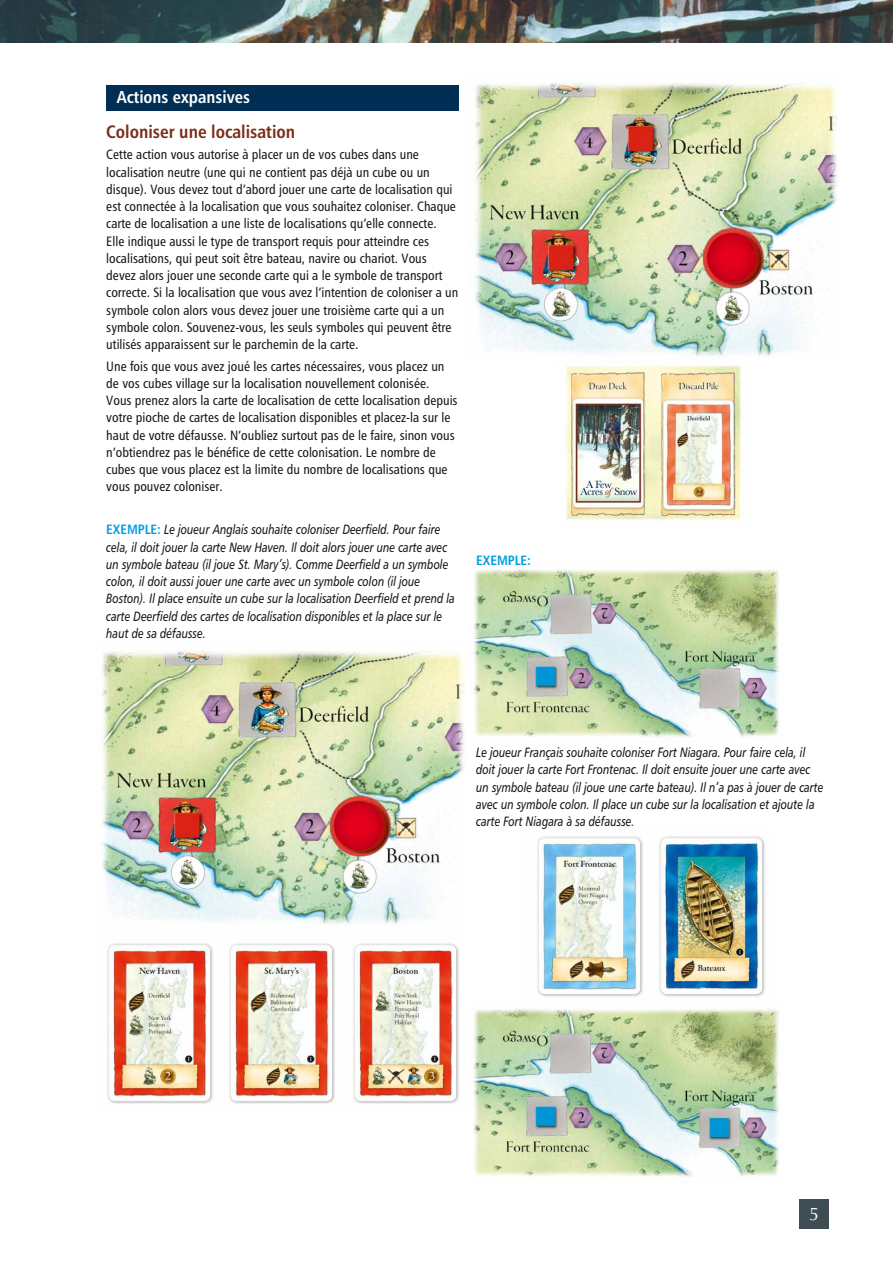
<style>
.page{position:relative;width:893px;height:1263px;background:#fff}
.page>*{position:absolute;margin:0;border:0;box-sizing:border-box;transform-origin:0 0}
.t1{font:18px "Humanist 777 BT Bold Condensed B";color:#7b2f18}
.t2{font:18px "Optima LT";color:#fff}
.t3{font:17.25px "Humanist 777 BT Bold Condensed B";color:#fff}
.t4{font:13.5px/17.2px "Humanist 777 BT Roman Condensed B";color:#181716}
.t5{font:13.5px/17.2px "Humanist 777 BT Italic B";color:#181716;scale:.8 1}
.t6{font:13.5px "Humanist 777 BT Bold Condensed B";color:#009ee3}
.s1{font-family:"Humanist 777 BT Bold Condensed B";color:#009ee3}
</style>
<div class="page">
<div style="left:799px;top:1199px;width:30px;height:30px;background:#3e4d54"></div>
<img style="left:102px;top:650px;width:363px;height:275px">
<img style="left:107px;top:943px;width:106px;height:161px">
<img style="left:229px;top:943px;width:106px;height:161px">
<img style="left:353px;top:943px;width:106px;height:161px">
<img style="left:537px;top:836px;width:106px;height:161px">
<img style="left:659px;top:836px;width:106px;height:161px">
<img style="left:475px;top:82px;width:363px;height:275px">
<img style="left:474px;top:569px;width:305px;height:169px">
<img style="left:473px;top:1009px;width:306px;height:169px">
<img style="left:565px;top:365px;width:182px;height:155px">
<div style="left:106px;top:85px;width:353px;height:26px;background:#002e54"></div>
<img style="left:0;top:0;width:893px;height:43px">
<p class="t3" style="left:117px;top:86px;width:135px">Actions expansives</p>
<h1 class="t1" style="left:106px;top:120px;width:190px">Coloniser une localisation</h1>
<p class="t4" style="left:106px;top:146px;width:354px">Cette action vous autorise à placer un de vos cubes dans une localisation neutre (une qui ne contient pas déjà un cube ou un disque). Vous devez tout d’abord jouer une carte de localisation qui est connectée à la localisation que vous souhaitez coloniser. Chaque carte de localisation a une liste de localisations qu’elle connecte.<br>Elle indique aussi le type de transport requis pour atteindre ces localisations, qui peut soit être bateau, navire ou chariot. Vous devez alors jouer une seconde carte qui a le symbole de transport correcte. Si la localisation que vous avez l’intention de coloniser a un symbole colon alors vous devez jouer une troisième carte qui a un symbole colon. Souvenez-vous, les seuls symboles qui peuvent être utilisés apparaissent sur le parchemin de la carte.</p>
<p class="t4" style="left:106px;top:357px;width:353px">Une fois que vous avez joué les cartes nécessaires, vous placez un de vos cubes village sur la localisation nouvellement colonisée.<br>Vous prenez alors la carte de localisation de cette localisation depuis votre pioche de cartes de localisation disponibles et placez-la sur le haut de votre défausse. N’oubliez surtout pas de le faire, sinon vous n’obtiendrez pas le bénéfice de cette colonisation. Le nombre de cubes que vous placez est la limite du nombre de localisations que vous pouvez coloniser.</p>
<p class="t6" style="left:106px;top:521px;width:23px">Exemple</p>
<p class="t5" style="left:106px;top:521px;width:437px;text-indent:51px"><span class="s1">:</span> Le joueur Anglais souhaite coloniser Deerfield. Pour faire cela, il doit jouer la carte New Haven. Il doit alors jouer une carte avec un symbole bateau (il joue St. Mary’s). Comme Deerfield a un symbole colon, il doit aussi jouer une carte avec un symbole colon (il joue Boston). Il place ensuite un cube sur la localisation Deerfield et prend la carte Deerfield des cartes de localisation disponibles et la place sur le haut de sa défausse.</p>
<p class="t6" style="left:476px;top:551px;width:29px">ExEmple</p>
<p class="t6" style="left:527px;top:551px;width:5px">:</p>
<p class="t5" style="left:476px;top:743px;width:436px">Le joueur Français souhaite coloniser Fort Niagara. Pour faire cela, il doit jouer la carte Fort Frontenac. Il doit ensuite jouer une carte avec un symbole bateau (il joue une carte bateau). Il n’a pas à jouer de carte avec un symbole colon. Il place un cube sur la localisation et ajoute la carte Fort Niagara à sa défausse.</p>
<h1 class="t2" style="left:809px;top:1203px;width:12px">5</h1>
</div>
